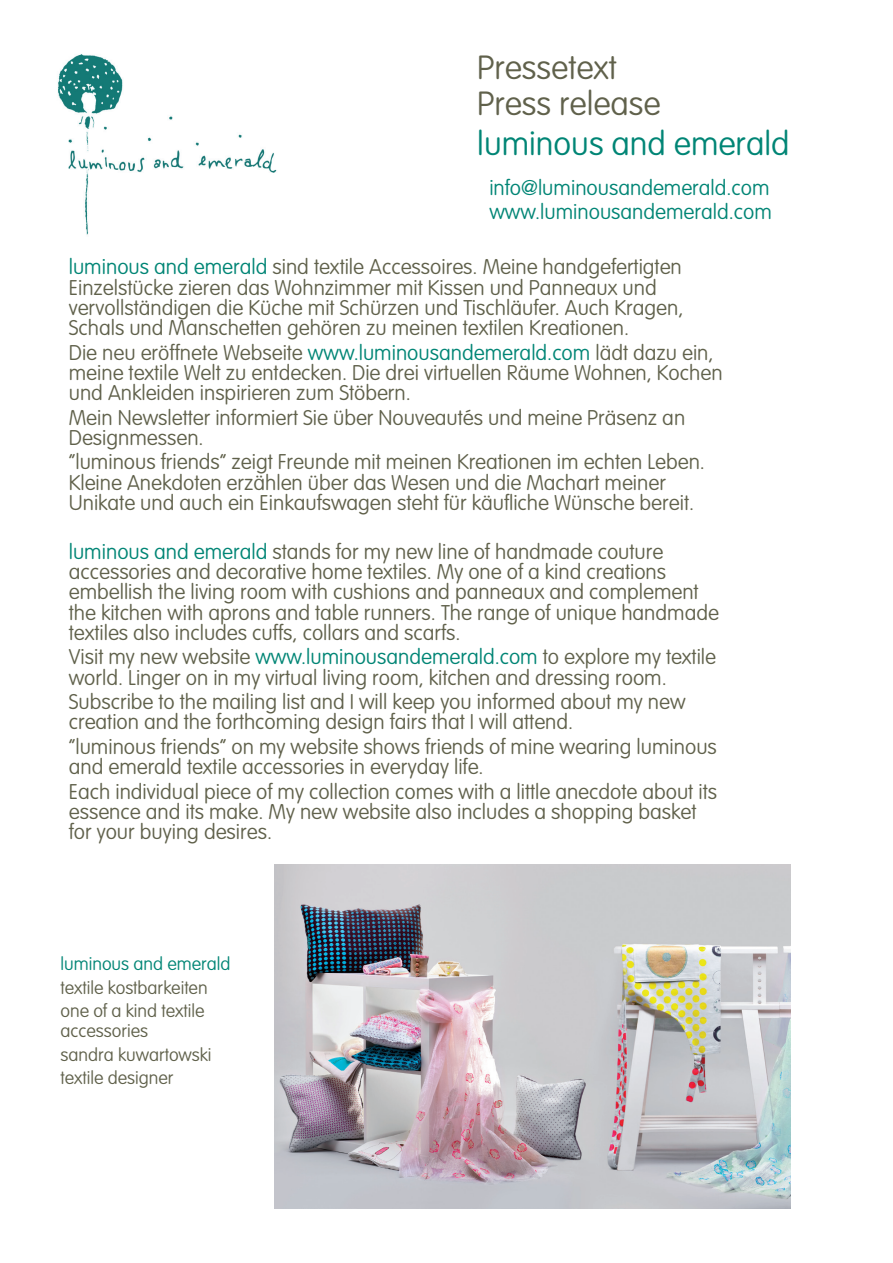
<style>
.page{position:relative;width:893px;height:1263px;background:#fff}
.page>*{position:absolute;margin:0;border:0;box-sizing:border-box;transform-origin:0 0}
.t1{font:100 33px/36px "VAG Rounded";color:#60614b}
.t2{font:100 33px "VAG Rounded";color:#008575}
.t3{font:100 21px/20.2px "VAG Rounded";color:#60614b}
.t4{font:100 21px/24.5px "VAG Rounded";color:#008575}
.t5{font:100 18px/23.7px "VAG Rounded";color:#60614b}
.t6{font:100 18px "VAG Rounded";color:#008575}
.s1{color:#008575}
</style>
<div class="page">
<img style="left:58px;top:54px;width:219px;height:181px">
<img style="left:275px;top:865px;width:516px;height:344px">
<h1 class="t1" style="left:477px;top:50px;width:185px">Pressetext<br>Press release</h1>
<h1 class="t2" style="left:477px;top:124px;width:314px">luminous and emerald</h1>
<p class="t4" style="left:489px;top:176px;width:284px">info@luminousandemerald.com www.luminousandemerald.com</p>
<p class="t3" style="left:69px;top:258px;width:616px"><span class="s1">luminous and emerald</span> sind textile Accessoires. Meine handgefertigten Einzelstücke zieren das Wohnzimmer mit Kissen und Panneaux und vervollständigen die Küche mit Schürzen und Tischläufer. Auch Kragen, Schals und Manschetten gehören zu meinen textilen Kreationen.</p>
<p class="t3" style="left:69px;top:343px;width:655px">Die neu eröffnete Webseite <span class="s1">www.luminousandemerald.com</span> lädt dazu ein, meine textile Welt zu entdecken. Die drei virtuellen Räume Wohnen, Kochen und Ankleiden inspirieren zum Stöbern.</p>
<p class="t3" style="left:69px;top:408px;width:618px">Mein Newsletter informiert Sie über Nouveautés und meine Präsenz an<br>Designmessen.</p>
<p class="t3" style="left:69px;top:453px;width:638px">“luminous friends” zeigt Freunde mit meinen Kreationen im echten Leben.<br>Kleine Anekdoten erzählen über das Wesen und die Machart meiner<br>Unikate und auch ein Einkaufswagen steht für käufliche Wünsche bereit.</p>
<p class="t3" style="left:69px;top:542px;width:652px"><span class="s1">luminous and emerald</span> stands for my new line of handmade couture accessories and decorative home textiles. My one of a kind creations embellish the living room with cushions and panneaux and complement the kitchen with aprons and table runners. The range of unique handmade textiles also includes cuffs, collars and scarfs.</p>
<p class="t3" style="left:69px;top:647px;width:649px">Visit my new website <span class="s1">www.luminousandemerald.com</span> to explore my textile world. Linger on in my virtual living room, kitchen and dressing room.</p>
<p class="t3" style="left:69px;top:692px;width:618px">Subscribe to the mailing list and I will keep you informed about my new creation and the forthcoming design fairs that I will attend.</p>
<p class="t3" style="left:69px;top:737px;width:650px">“luminous friends” on my website shows friends of mine wearing luminous and emerald textile accessories in everyday life.</p>
<p class="t3" style="left:69px;top:782px;width:650px">Each individual piece of my collection comes with a little anecdote about its essence and its make. My new website also includes a shopping basket for your buying desires.</p>
<p class="t6" style="left:60px;top:953px;width:172px">luminous and emerald</p>
<p class="t5" style="left:60px;top:976px;width:149px">textile kostbarkeiten one of a kind textile</p>
<p class="t5" style="left:60px;top:1019px;width:153px">accessories<br>sandra kuwartowski textile designer</p>
</div>
